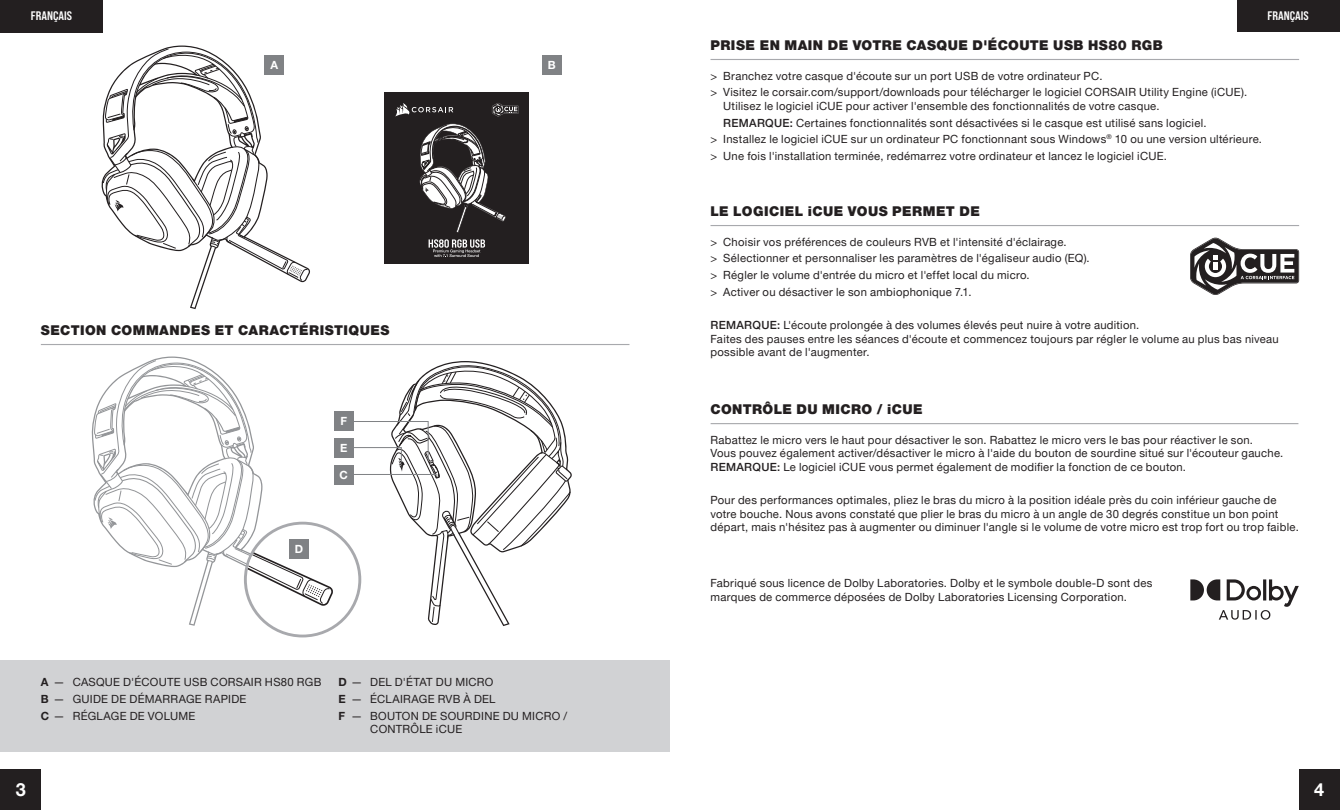
<style>
.page{position:relative;width:1340px;height:810px;background:#fff}
.page>*{position:absolute;margin:0;border:0;box-sizing:border-box;transform-origin:0 0}
.t1{font:700 18px "Helvetica Neue LT Pro";color:#fff}
.t2{font:900 13.5px "Helvetica Neue LT Pro";letter-spacing:.035em;color:#231f20}
.t3{font:12.38px "Bebas Neue Pro Sm E Bd";color:#fff}
.t4{font:11.25px/13.5px "Helvetica Neue LT Pro";letter-spacing:.025em;color:#231f20}
.t5{font:700 11.25px "Helvetica Neue LT Pro";color:#fff}
.s1{font-weight:700}
.s2{font-weight:500}
</style>
<div class="page">
<svg style="left:102px;top:46px;width:208px;height:263px"></svg>
<svg style="left:103px;top:48px;width:205px;height:233px"></svg>
<div style="left:384px;top:93px;width:145px;height:171px;background:#231f20"></div>
<svg style="left:492px;top:103px;width:26px;height:13px"></svg>
<svg style="left:395px;top:103px;width:58px;height:13px"></svg>
<svg style="left:419px;top:124px;width:87px;height:109px"></svg>
<svg style="left:428px;top:239px;width:57px;height:18px"></svg>
<svg style="left:1190px;top:238px;width:109px;height:57px"></svg>
<hr style="left:710px;top:59px;width:589px;height:1px;background:#a8a9ad">
<hr style="left:710px;top:225px;width:589px;height:1px;background:#a8a9ad">
<hr style="left:710px;top:423px;width:588px;height:1px;background:#a8a9ad">
<div style="left:0;top:660px;width:670px;height:92px;background:#d1d2d4"></div>
<hr style="left:41px;top:344px;width:588px;height:1px;background:#a8a9ad">
<div style="left:542px;top:56px;width:19px;height:19px;background:#808285"></div>
<div style="left:265px;top:56px;width:19px;height:19px;background:#808285"></div>
<svg style="left:94px;top:359px;width:477px;height:278px"></svg>
<div style="left:334px;top:465px;width:19px;height:20px;background:#808285"></div>
<div style="left:334px;top:438px;width:19px;height:20px;background:#808285"></div>
<div style="left:334px;top:411px;width:19px;height:20px;background:#808285"></div>
<div style="left:289px;top:540px;width:20px;height:19px;background:#808285"></div>
<svg style="left:1190px;top:579px;width:108px;height:41px"></svg>
<div style="left:0;top:770px;width:40px;height:40px;background:#231f20"></div>
<div style="left:1299px;top:770px;width:40px;height:40px;background:#231f20"></div>
<div style="left:1236px;top:0;width:103px;height:32px;background:#231f20"></div>
<div style="left:0;top:0;width:103px;height:33px;background:#231f20"></div>
<p class="t3" style="left:31px;top:9px;width:43px">FRANÇAIS</p>
<p class="t3" style="left:1267px;top:9px;width:43px">FRANÇAIS</p>
<p class="t5" style="left:270px;top:58px;width:9px">A</p>
<p class="t5" style="left:548px;top:58px;width:9px">B</p>
<p class="t2" style="left:41px;top:322px;width:350px">SECTION COMMANDES ET CARACTÉRISTIQUES</p>
<p class="t5" style="left:340px;top:414px;width:8px">F</p>
<p class="t5" style="left:340px;top:441px;width:9px">E</p>
<p class="t5" style="left:295px;top:542px;width:10px">D</p>
<p class="t5" style="left:339px;top:468px;width:10px">C</p>
<p class="t4" style="left:41px;top:674px;width:282px;line-height:16.9px"><span class="s1">A</span> — CASQUE D'ÉCOUTE USB CORSAIR HS80 RGB<br><span class="s1">B</span> — GUIDE DE DÉMARRAGE RAPIDE<br><span class="s1">C</span> — RÉGLAGE DE VOLUME</p>
<p class="t4" style="left:338px;top:674px;width:230px;line-height:16.9px"><span class="s1">D</span> — DEL D'ÉTAT DU MICRO<br><span class="s1">E</span> — ÉCLAIRAGE RVB À DEL<br><span class="s1">F</span> — BOUTON DE SOURDINE DU MICRO /</p>
<p class="t4" style="left:370px;top:722px;width:94px">CONTRÔLE iCUE</p>
<p class="t2" style="left:710px;top:37px;width:454px">PRISE EN MAIN DE VOTRE CASQUE D'ÉCOUTE USB HS80 RGB</p>
<p class="t4" style="left:710px;top:67px;width:538px;line-height:16.7px">&gt; Branchez votre casque d'écoute sur un port USB de votre ordinateur PC.<br>&gt; Visitez le corsair.com/support/downloads pour télécharger le logiciel CORSAIR Utility Engine (iCUE).</p>
<p class="t4" style="left:723px;top:99px;width:438px">Utilisez le logiciel iCUE pour activer l'ensemble des fonctionnalités de votre casque.</p>
<p class="t4" style="left:723px;top:116px;width:485px"><span class="s2">REMARQUE:</span> Certaines fonctionnalités sont désactivées si le casque est utilisé sans logiciel.</p>
<p class="t4" style="left:710px;top:132px;width:553px">&gt; Installez le logiciel iCUE sur un ordinateur PC fonctionnant sous Windows<sup>®</sup> 10 ou une version ultérieure.</p>
<p class="t4" style="left:710px;top:149px;width:458px">&gt; Une fois l'installation terminée, redémarrez votre ordinateur et lancez le logiciel iCUE.</p>
<p class="t2" style="left:710px;top:203px;width:271px">LE LOGICIEL iCUE VOUS PERMET DE</p>
<p class="t4" style="left:710px;top:233px;width:381px;line-height:16.7px">&gt; Choisir vos préférences de couleurs RVB et l'intensité d'éclairage.<br>&gt; Sélectionner et personnaliser les paramètres de l'égaliseur audio (EQ). &gt; Régler le volume d'entrée du micro et l'effet local du micro.<br>&gt; Activer ou désactiver le son ambiophonique 7.1.</p>
<p class="t4" style="left:710px;top:318px;width:570px"><span class="s2">REMARQUE:</span> L'écoute prolongée à des volumes élevés peut nuire à votre audition.<br>Faites des pauses entre les séances d'écoute et commencez toujours par régler le volume au plus bas niveau possible avant de l'augmenter.</p>
<p class="t2" style="left:710px;top:401px;width:214px">CONTRÔLE DU MICRO / iCUE</p>
<p class="t4" style="left:710px;top:433px;width:574px">Rabattez le micro vers le haut pour désactiver le son. Rabattez le micro vers le bas pour réactiver le son.<br>Vous pouvez également activer/désactiver le micro à l'aide du bouton de sourdine situé sur l'écouteur gauche.<br><span class="s2">REMARQUE:</span> Le logiciel iCUE vous permet également de modifier la fonction de ce bouton.</p>
<p class="t4" style="left:710px;top:493px;width:590px">Pour des performances optimales, pliez le bras du micro à la position idéale près du coin inférieur gauche de votre bouche. Nous avons constaté que plier le bras du micro à un angle de 30 degrés constitue un bon point départ, mais n'hésitez pas à augmenter ou diminuer l'angle si le volume de votre micro est trop fort ou trop faible.</p>
<p class="t4" style="left:710px;top:576px;width:443px">Fabriqué sous licence de Dolby Laboratories. Dolby et le symbole double-D sont des marques de commerce déposées de Dolby Laboratories Licensing Corporation.</p>
<h1 class="t1" style="left:16px;top:779px;width:12px">3</h1>
<h1 class="t1" style="left:1313px;top:779px;width:12px">4</h1>
</div>
